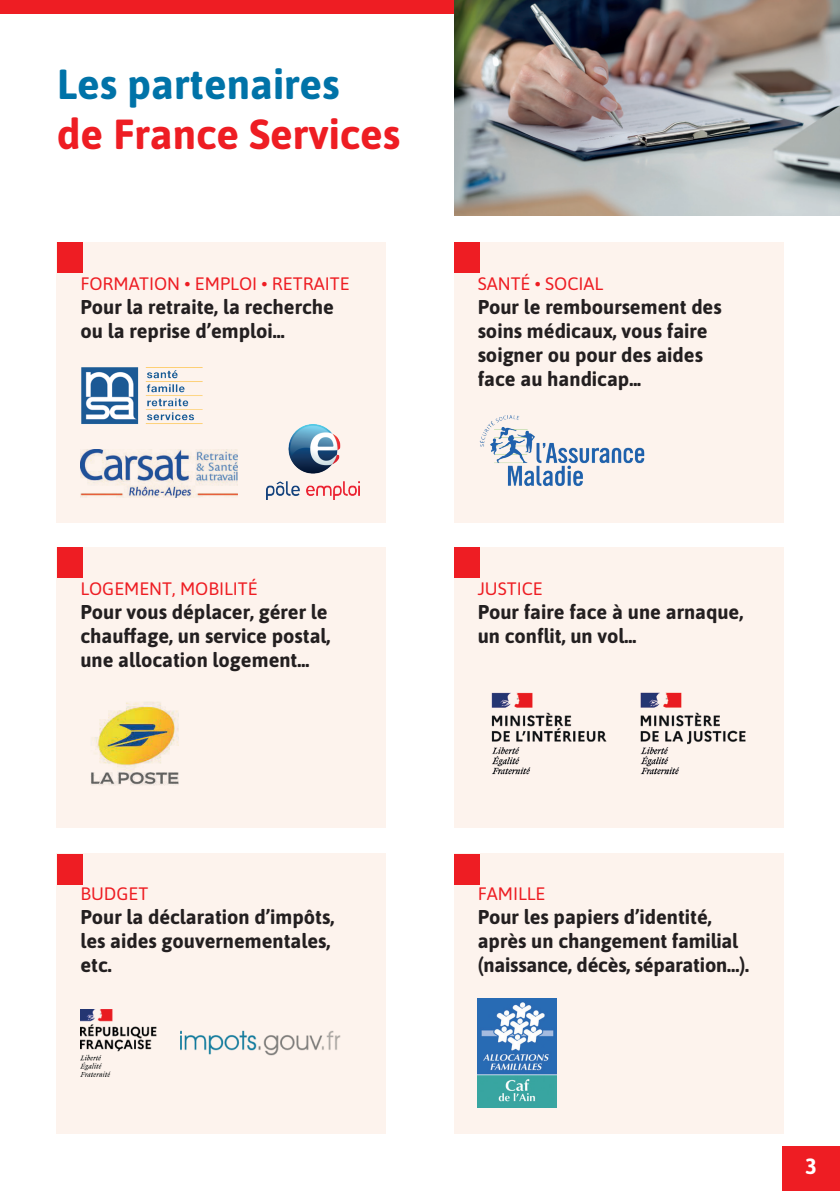
<style>
.page{position:relative;width:840px;height:1191px;background:#fff}
.page>*{position:absolute;margin:0;border:0;box-sizing:border-box;transform-origin:0 0}
.t1{font:700 42px "Asap";color:#ee1d23}
.t2{font:700 42px "Asap";color:#0073a8}
.t3{font:700 22px "Asap";color:#fff}
.t4{font:700 20px/24px "Asap";color:#231f20}
.t5{font:18px "Asap";color:#ee1d23}
</style>
<div class="page">
<div style="left:0;top:0;width:839px;height:13px;background:#ee1d23"></div>
<div style="left:57px;top:242px;width:329px;height:281px;background:#fdf3ed"></div>
<div style="left:57px;top:547px;width:329px;height:280px;background:#fdf3ed"></div>
<div style="left:57px;top:853px;width:329px;height:281px;background:#fdf3ed"></div>
<div style="left:454px;top:242px;width:328px;height:281px;background:#fdf3ed"></div>
<div style="left:454px;top:547px;width:328px;height:280px;background:#fdf3ed"></div>
<div style="left:454px;top:853px;width:328px;height:281px;background:#fdf3ed"></div>
<img style="left:640px;top:692px;width:106px;height:83px">
<img style="left:491px;top:692px;width:116px;height:83px">
<img style="left:91px;top:702px;width:88px;height:83px">
<img style="left:479px;top:415px;width:166px;height:71px">
<img style="left:81px;top:367px;width:122px;height:57px">
<img style="left:477px;top:998px;width:79px;height:109px">
<img style="left:80px;top:1010px;width:261px;height:66px">
<img style="left:266px;top:425px;width:94px;height:74px">
<img style="left:80px;top:449px;width:158px;height:49px">
<div style="left:781px;top:1146px;width:58px;height:45px;background:#ee1d23"></div>
<img style="left:454px;top:0;width:385px;height:216px">
<div style="left:57px;top:242px;width:25px;height:31px;background:#ee1d23"></div>
<div style="left:454px;top:242px;width:25px;height:31px;background:#ee1d23"></div>
<div style="left:57px;top:547px;width:25px;height:31px;background:#ee1d23"></div>
<div style="left:454px;top:547px;width:25px;height:31px;background:#ee1d23"></div>
<div style="left:57px;top:853px;width:25px;height:31px;background:#ee1d23"></div>
<div style="left:454px;top:853px;width:25px;height:31px;background:#ee1d23"></div>
<h1 class="t2" style="left:57px;top:54px;width:284px">Les partenaires</h1>
<h1 class="t1" style="left:57px;top:105px;width:345px">de France Services</h1>
<p class="t5" style="left:80px;top:271px;width:270px">FORMATION • EMPLOI • RETRAITE</p>
<p class="t4" style="left:80px;top:294px;width:255px">Pour la retraite, la recherche ou la reprise d’emploi...</p>
<p class="t5" style="left:80px;top:576px;width:179px">LOGEMENT, MOBILITÉ</p>
<p class="t4" style="left:80px;top:599px;width:251px">Pour vous déplacer, gérer le chauffage, un service postal, une allocation logement...</p>
<p class="t5" style="left:477px;top:271px;width:127px">SANTÉ • SOCIAL</p>
<p class="t4" style="left:477px;top:294px;width:245px">Pour le remboursement des soins médicaux, vous faire soigner ou pour des aides face au handicap...</p>
<p class="t5" style="left:477px;top:576px;width:66px">JUSTICE</p>
<p class="t4" style="left:477px;top:599px;width:267px">Pour faire face à une arnaque, un conflit, un vol...</p>
<p class="t5" style="left:80px;top:880px;width:69px">BUDGET</p>
<p class="t4" style="left:80px;top:903px;width:255px">Pour la déclaration d’impôts, les aides gouvernementales, etc.</p>
<p class="t5" style="left:477px;top:880px;width:69px">FAMILLE</p>
<p class="t4" style="left:477px;top:903px;width:273px">Pour les papiers d’identité, après un changement familial (naissance, décès, séparation…).</p>
<p class="t3" style="left:804px;top:1150px;width:13px">3</p>
</div>
